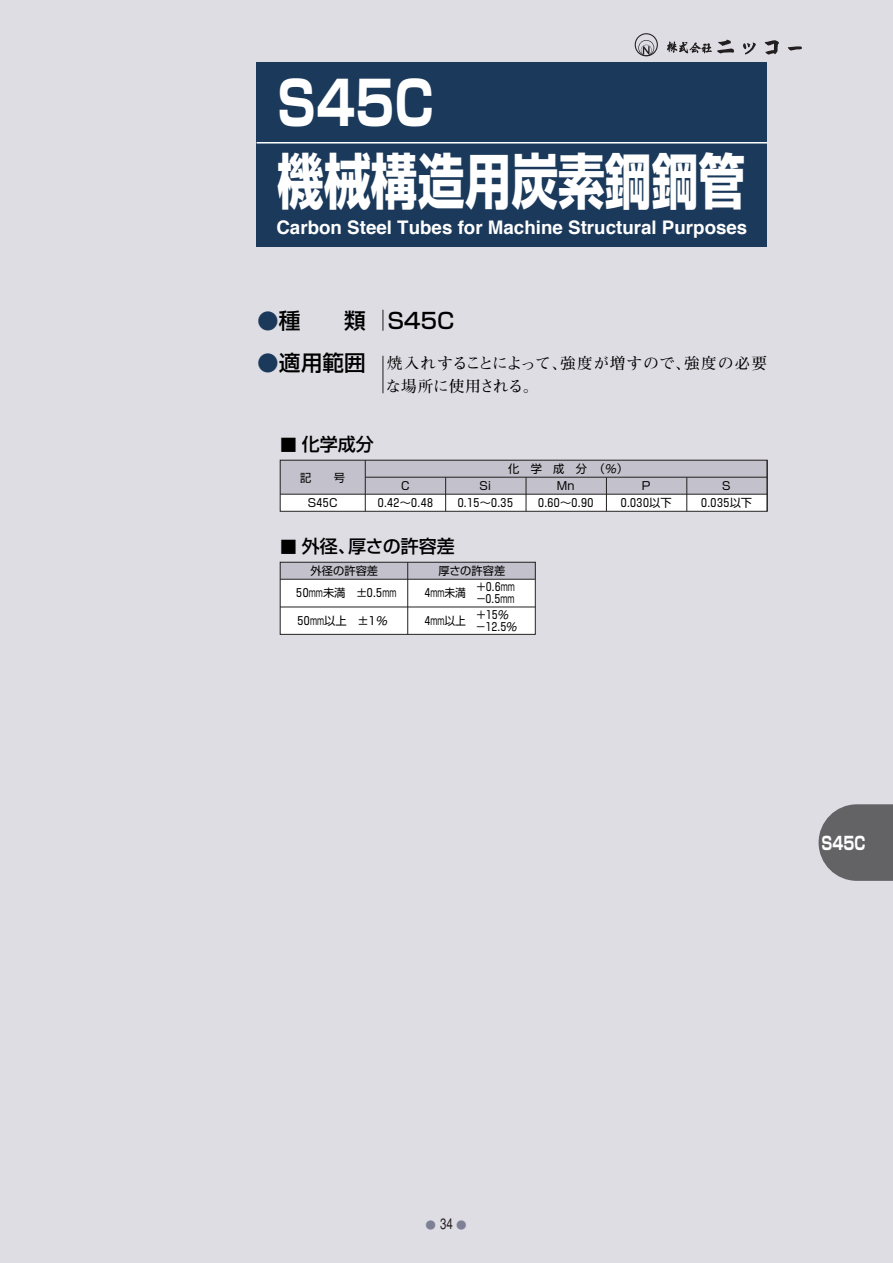
<style>
.page{position:relative;width:893px;height:1263px;background:#dedde4}
.page>*{position:absolute;margin:0;border:0;box-sizing:border-box;transform-origin:0 0}
.t1{font:700 60px/78px "Shin Go";color:#fff;scale:.8 1}
.t2{font:500 21.75px "Shin Go";color:#000}
.t3{font:500 21.75px "Shin Go";color:#1b395a}
.t4{font:700 18.75px "Helvetica";color:#fff}
.t5{font:500 18px "Shin Go";color:#000}
.t6{font:700 18px "Shin Go";color:#fff;scale:.75 1}
.t7{font:700 15.75px/22.5px "Futo Min A101";letter-spacing:.015em;color:#000}
.t8{font:11.25px "Shin Go";letter-spacing:-.025em;color:#000}
.t9{font:11.25px/22px "Shin Go";color:#000;text-align:center}
.t10{font:11.25px/12px "Shin Go";letter-spacing:-.025em;color:#000;scale:.95 1}
.t11{font:500 10.5px "Gothic BBB";color:#7e8096}
.s1{color:#000}
.s2{color:#1b395a}
.s3{font-size:16.5px}
.s4{font-size:15px;color:#231f20}
</style>
<div class="page">
<div style="left:257px;top:63px;width:510px;height:184px;background:#1b395a"></div>
<hr style="left:257px;top:142px;width:510px;height:2px;background:#fff">
<svg style="left:383px;top:310px;width:1px;height:21px"></svg>
<hr style="left:383px;top:356px;width:1px;height:37px;background:#231f20">
<div style="left:280px;top:460px;width:487px;height:34px;background:#c3c2cc"></div>
<div style="left:280px;top:494px;width:487px;height:17px;background:#fff"></div>
<div style="left:280px;top:460px;width:487px;height:51px;border:1px solid #231f20"></div>
<hr style="left:365px;top:477px;width:402px;height:1px;background:#231f20">
<hr style="left:280px;top:494px;width:487px;height:1px;background:#231f20">
<hr style="left:365px;top:460px;width:1px;height:51px;background:#231f20">
<hr style="left:445px;top:477px;width:1px;height:34px;background:#231f20">
<hr style="left:526px;top:477px;width:1px;height:34px;background:#231f20">
<hr style="left:606px;top:477px;width:1px;height:34px;background:#231f20">
<hr style="left:687px;top:477px;width:1px;height:34px;background:#231f20">
<hr style="left:767px;top:460px;width:1px;height:51px;background:#231f20">
<div style="left:280px;top:562px;width:255px;height:17px;background:#c3c2cc"></div>
<div style="left:280px;top:579px;width:255px;height:55px;background:#fff"></div>
<hr style="left:280px;top:579px;width:255px;height:1px;background:#231f20">
<hr style="left:280px;top:607px;width:255px;height:1px;background:#231f20">
<div style="left:280px;top:562px;width:255px;height:73px;border:1px solid #231f20"></div>
<hr style="left:407px;top:562px;width:1px;height:72px;background:#231f20">
<svg style="left:819px;top:804px;width:74px;height:77px;background:#707074"></svg>
<svg style="left:765px;top:40px;width:14px;height:15px"></svg>
<svg style="left:743px;top:43px;width:13px;height:12px"></svg>
<svg style="left:788px;top:46px;width:14px;height:5px"></svg>
<svg style="left:667px;top:40px;width:67px;height:13px"></svg>
<svg style="left:635px;top:33px;width:23px;height:23px"></svg>
<h1 class="t1" style="left:277px;top:61px;width:587px">S45C<br>機械構造用炭素鋼鋼管</h1>
<h3 class="t4" style="left:276px;top:212px;width:472px">Carbon Steel Tubes for Machine Structural Purposes</h3>
<h2 class="t3" style="left:257px;top:307px;width:45px">●<span class="s1">種</span></h2>
<h2 class="t2" style="left:344px;top:307px;width:112px">類 S45C</h2>
<h2 class="t2" style="left:257px;top:349px;width:110px"><span class="s2">●</span>適用範囲</h2>
<h3 class="t7" style="left:385px;top:353px;width:383px">焼入れすることによって、強度が増すので、強度の必要な場所に使用される。</h3>
<h3 class="t5" style="left:280px;top:433px;width:95px"><span class="s3">■</span> 化学成分</h3>
<p class="t8" style="left:508px;top:461px;width:121px">化 学 成 分（％）</p>
<p class="t8" style="left:300px;top:470px;width:13px">記</p>
<p class="t8" style="left:334px;top:470px;width:13px">号</p>
<p class="t8" style="left:308px;top:495px;width:31px">S４５C</p>
<p class="t8" style="left:375px;top:495px;width:62px">０.４２～０.４８</p>
<p class="t8" style="left:455px;top:495px;width:62px">０.１５～０.３５</p>
<p class="t8" style="left:535px;top:495px;width:62px">０.６０～０.９０</p>
<p class="t8" style="left:618px;top:495px;width:55px">０.０３０以下</p>
<p class="t8" style="left:698px;top:495px;width:55px">０.０３５以下</p>
<p class="t8" style="left:401px;top:478px;width:10px">C</p>
<p class="t8" style="left:480px;top:478px;width:13px">Si</p>
<p class="t8" style="left:557px;top:478px;width:19px">Mn</p>
<p class="t8" style="left:642px;top:478px;width:10px">P</p>
<p class="t8" style="left:722px;top:478px;width:10px">S</p>
<h3 class="t5" style="left:280px;top:534px;width:176px"><span class="s3">■</span> 外径、厚さの許容差</h3>
<p class="t9" style="left:294px;top:559px;width:104px">外径の許容差<br>５０mm未満 ±０.５mm</p>
<p class="t8" style="left:295px;top:613px;width:94px">５０mm以上 ±1％</p>
<p class="t9" style="left:422px;top:560px;width:85px;text-align:left;text-indent:16px">厚さの許容差<br>４mm未満</p>
<p class="t10" style="left:422px;top:614px;width:48px">４mm以上</p>
<p class="t10" style="left:476px;top:580px;width:43px">＋０.６mm－０.５mm</p>
<p class="t10" style="left:476px;top:608px;width:45px">＋１５％－１２.５％</p>
<h3 class="t6" style="left:821px;top:831px;width:60px">S45C</h3>
<p class="t11" style="left:425px;top:1219px;width:43px">● <span class="s4">34</span> ●</p>
</div>
